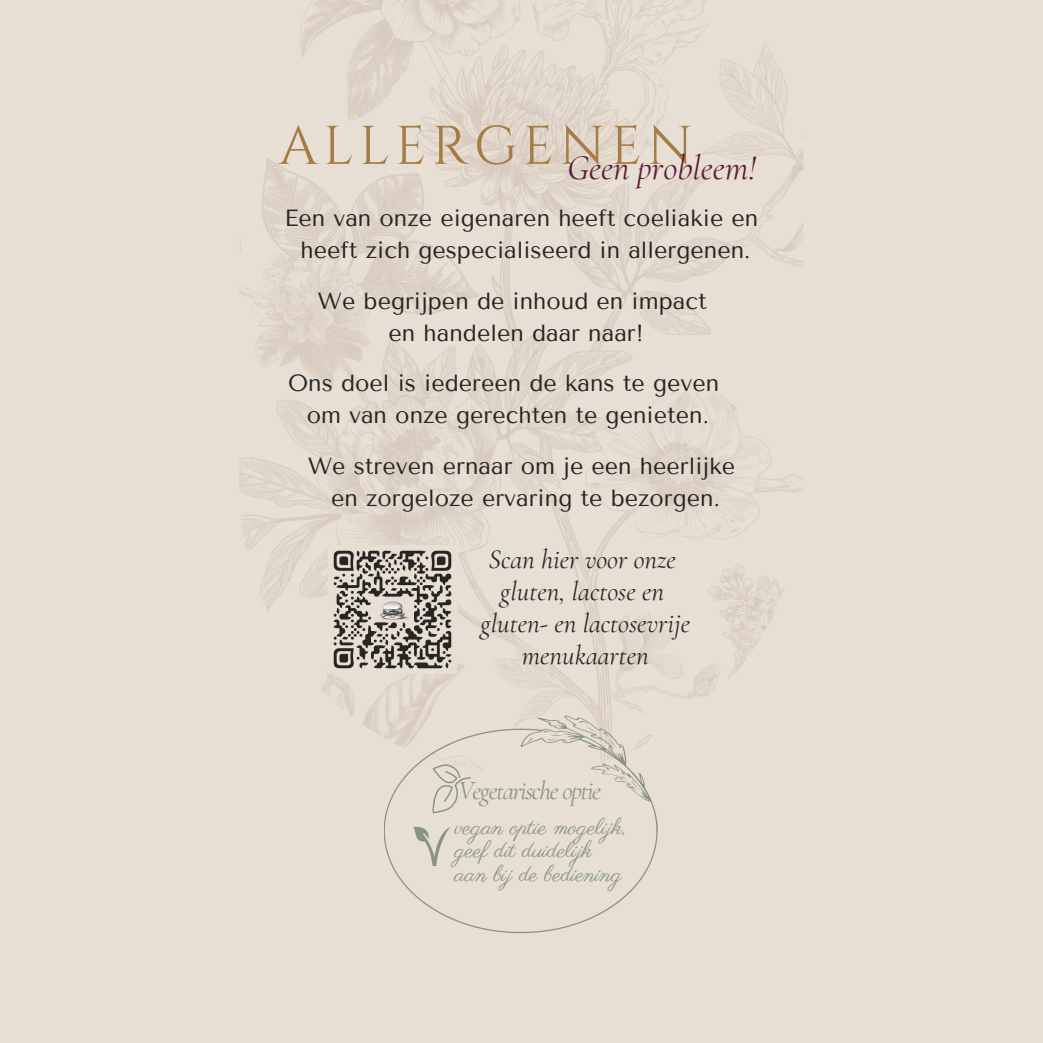
<style>
.page{position:relative;width:1043px;height:1043px;background:#fff}
.page>*{position:absolute;margin:0;border:0;box-sizing:border-box;transform-origin:0 0}
.t1{font:54.25px "Cinzel";letter-spacing:.1em;color:#a57c44}
.t2{font:italic 34.82px "Cormorant Garamond";color:#5d1c34}
.t3{font:italic 27.12px/32px "Cormorant Garamond";color:#262523;text-align:center}
.t4{font:italic 26.07px "Cormorant Garamond";letter-spacing:-.05em;color:#899581}
.t5{font:23.28px "Tenor Sans";color:#262523}
.t6{font:23.28px/23.3px "Parisienne";color:#899581}
</style>
<div class="page">
<div style="left:0;top:0;width:1042px;height:1042px;background:#e7ded4"></div>
<img style="left:239px;top:0;width:564px;height:737px">
<img style="left:329px;top:545px;width:127px;height:127px">
<img style="left:384px;top:712px;width:273px;height:222px">
<svg style="left:413px;top:825px;width:37px;height:40px"></svg>
<svg style="left:428px;top:761px;width:47px;height:52px"></svg>
<p class="t1" style="left:279px;top:111px;width:415px">ALLERGENEN</p>
<p class="t2" style="left:567px;top:147px;width:190px">Geen probleem!</p>
<p class="t5" style="left:284px;top:205px;width:475px">Een van onze eigenaren heeft coeliakie en</p>
<h1 class="t5" style="left:300px;top:237px;width:451px">heeft zich gespecialiseerd in allergenen.</h1>
<h3 class="t5" style="left:317px;top:287px;width:390px">We begrijpen de inhoud en impact</h3>
<p class="t5" style="left:388px;top:319px;width:257px">en handelen daar naar!</p>
<p class="t5" style="left:288px;top:370px;width:432px">Ons doel is iedereen de kans te geven</p>
<p class="t5" style="left:306px;top:402px;width:403px">om van onze gerechten te genieten.</p>
<h2 class="t5" style="left:307px;top:452px;width:429px">We streven ernaar om je een heerlijke</h2>
<p class="t5" style="left:331px;top:484px;width:390px">en zorgeloze ervaring te bezorgen.</p>
<p class="t3" style="left:480px;top:543px;width:211px">Scan hier voor onze gluten, lactose en gluten- en lactosevrije menukaarten</p>
<p class="t4" style="left:458px;top:774px;width:144px">Vegetarische optie</p>
<p class="t6" style="left:454px;top:816px;width:173px">vegan optie mogelijk, geef dit duidelijk aan bij de bediening</p>
</div>
